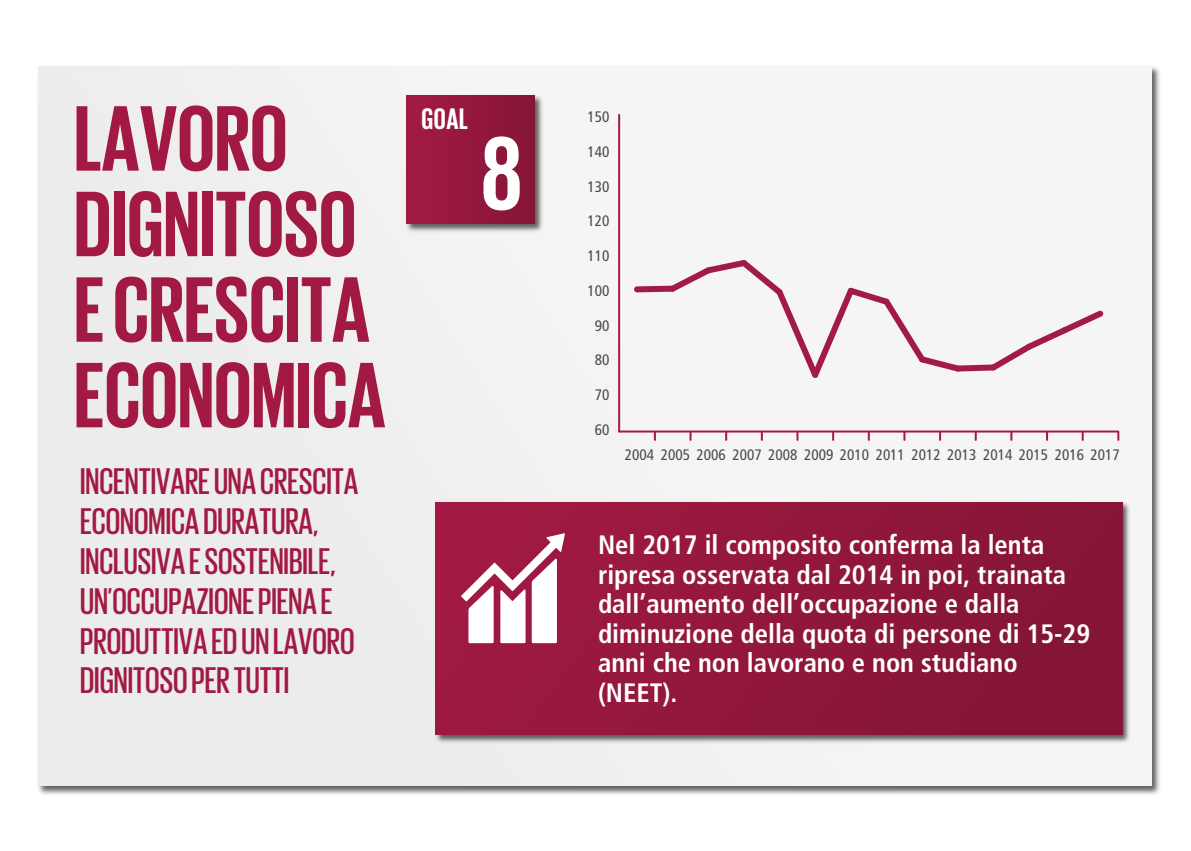
<style>
.page{position:relative;width:1191px;height:851px;background:#fff}
.page>*{position:absolute;margin:0;border:0;box-sizing:border-box;transform-origin:0 0}
.t1{font:700 106.6px "Giorgio Sans";color:#fff}
.t2{font:700 95px/85.4px "Giorgio Sans";color:#a21a43}
.t3{font:500 38px/40px "Giorgio Sans";color:#a21a43}
.t4{font:700 30.4px "Giorgio Sans";color:#fff}
.t5{font:700 condensed 26.6px/29.4px "Frutiger";color:#fff}
.t6{font:condensed 15.2px "Frutiger";color:#4a4a49}
</style>
<div class="page">
<img style="left:38px;top:66px;width:1122px;height:729px">
<div style="left:38px;top:66px;width:1113px;height:719px;background:#f1f1f1"></div>
<img style="left:435px;top:502px;width:694px;height:241px">
<div style="left:436px;top:502px;width:686px;height:232px;background:linear-gradient(to right,#a01a42,#831535)"></div>
<img style="left:407px;top:95px;width:135px;height:137px">
<div style="left:406px;top:95px;width:128px;height:129px;background:linear-gradient(to right,#a41a44,#861536)"></div>
<svg style="left:461px;top:533px;width:104px;height:110px"></svg>
<hr style="left:618px;top:115px;width:2px;height:316px;background:#a21b44">
<hr style="left:619px;top:430px;width:499px;height:2px;background:#a21b44">
<svg style="left:634px;top:260px;width:470px;height:118px"></svg>
<svg style="left:689px;top:432px;width:2px;height:8px"></svg>
<svg style="left:725px;top:432px;width:2px;height:8px"></svg>
<svg style="left:761px;top:432px;width:2px;height:8px"></svg>
<svg style="left:796px;top:432px;width:2px;height:8px"></svg>
<svg style="left:832px;top:432px;width:2px;height:8px"></svg>
<svg style="left:867px;top:432px;width:2px;height:8px"></svg>
<svg style="left:903px;top:432px;width:2px;height:8px"></svg>
<svg style="left:939px;top:432px;width:2px;height:8px"></svg>
<svg style="left:974px;top:432px;width:2px;height:8px"></svg>
<svg style="left:1010px;top:432px;width:2px;height:8px"></svg>
<svg style="left:1046px;top:432px;width:2px;height:8px"></svg>
<svg style="left:1081px;top:432px;width:2px;height:8px"></svg>
<svg style="left:1117px;top:431px;width:2px;height:9px"></svg>
<svg style="left:654px;top:432px;width:2px;height:8px"></svg>
<h2 class="t2" style="left:74px;top:93px;width:313px">LAVORO<br>DIGNITOSO<br>E CRESCITA<br>ECONOMICA</h2>
<p class="t4" style="left:421px;top:104px;width:48px">GOAL</p>
<h3 class="t3" style="left:80px;top:460px;width:280px">INCENTIVARE UNA CRESCITA<br>ECONOMICA DURATURA,<br>INCLUSIVA E SOSTENIBILE,<br>UN’OCCUPAZIONE PIENA E<br>PRODUTTIVA ED UN LAVORO<br>DIGNITOSO PER TUTTI</h3>
<h1 class="t1" style="left:481px;top:120px;width:43px">8</h1>
<p class="t6" style="left:587px;top:108px;width:23px">150</p>
<p class="t6" style="left:587px;top:143px;width:23px">140</p>
<p class="t6" style="left:587px;top:177px;width:23px">130</p>
<p class="t6" style="left:587px;top:212px;width:23px">120</p>
<p class="t6" style="left:587px;top:247px;width:23px">110</p>
<p class="t6" style="left:587px;top:281px;width:23px">100</p>
<p class="t6" style="left:595px;top:316px;width:16px">90</p>
<p class="t6" style="left:595px;top:351px;width:16px">80</p>
<p class="t6" style="left:595px;top:386px;width:16px">70</p>
<p class="t6" style="left:595px;top:420px;width:16px">60</p>
<p class="t6" style="left:625px;top:445px;width:496px">2004 2005 2006 2007 2008 2009 2010 2011 2012 2013 2014 2015 2016 2017</p>
<p class="t5" style="left:598px;top:530px;width:494px">Nel 2017 il composito conferma la lenta ripresa osservata dal 2014 in poi, trainata dall’aumento dell’occupazione e dalla diminuzione della quota di persone di 15-29 anni che non lavorano e non studiano (NEET).</p>
</div>
